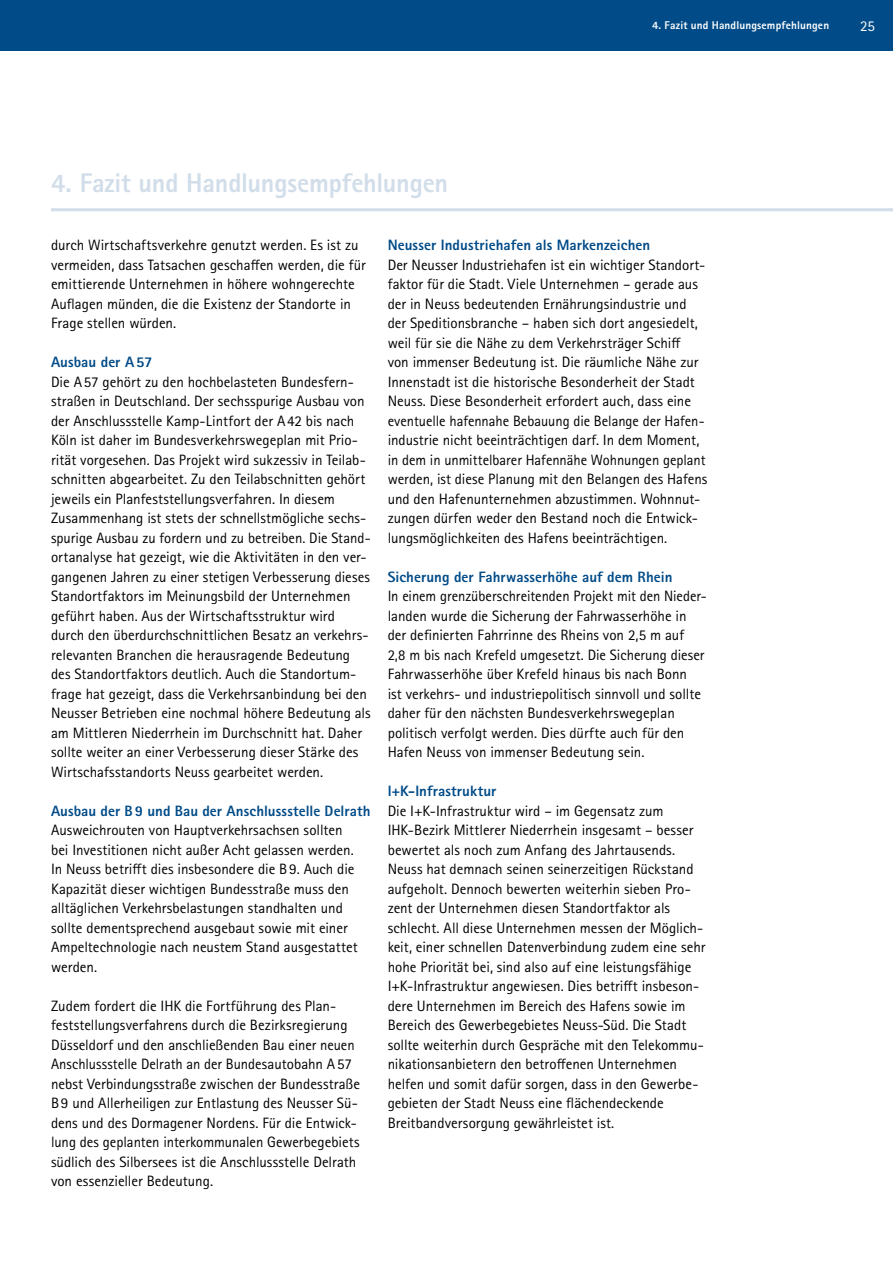
<style>
.page{position:relative;width:893px;height:1263px;background:#fff}
.page>*{position:absolute;margin:0;border:0;box-sizing:border-box;transform-origin:0 0}
.t1{font:800 27px "Rotis Sans Serif Pro";letter-spacing:-.01em;color:#d2ddea}
.t2{font:15px/19.5px "Rotis Sans Serif Pro";color:#000}
.t3{font:800 15px "Rotis Sans Serif Pro";letter-spacing:.005em;color:#004b88}
.t4{font:15px "Rotis Sans Serif Pro";color:#fff}
.t5{font:800 11.25px "Rotis Sans Serif Pro";letter-spacing:.015em;color:#fff}
</style>
<div class="page">
<div style="left:0;top:0;width:893px;height:51px;background:#004b88"></div>
<hr style="left:51px;top:208px;width:842px;height:3px;background:#d2ddea">
<h1 class="t1" style="left:51px;top:165px;width:399px">4. Fazit und Handlungsempfehlungen</h1>
<p class="t5" style="left:652px;top:18px;width:179px">4. Fazit und Handlungsempfehlungen</p>
<p class="t4" style="left:860px;top:17px;width:16px">25</p>
<p class="t2" style="left:51px;top:236px;width:316px">durch Wirtschaftsverkehre genutzt werden. Es ist zu vermeiden, dass Tatsachen geschaffen werden, die für emittierende Unternehmen in höhere wohngerechte Auflagen münden, die die Existenz der Standorte in Frage stellen würden.</p>
<p class="t3" style="left:51px;top:353px;width:103px">Ausbau der A57</p>
<p class="t2" style="left:51px;top:372px;width:321px">Die A57 gehört zu den hochbelasteten Bundesfern&shy;straßen in Deutschland. Der sechsspurige Ausbau von der Anschlussstelle Kamp-Lintfort der A42 bis nach Köln ist daher im Bundesverkehrswegeplan mit Prio&shy;rität vorgesehen. Das Projekt wird sukzessiv in Teilab&shy;schnitten abgearbeitet. Zu den Teilabschnitten gehört jeweils ein Planfeststellungsverfahren. In diesem Zusammenhang ist stets der schnellstmögliche sechs&shy;spurige Ausbau zu fordern und zu betreiben. Die Stand&shy;ortanalyse hat gezeigt, wie die Aktivitäten in den ver&shy;gangenen Jahren zu einer stetigen Verbesserung dieses Standortfaktors im Meinungsbild der Unternehmen geführt haben. Aus der Wirtschaftsstruktur wird durch den überdurchschnittlichen Besatz an verkehrs&shy;relevanten Branchen die herausragende Bedeutung des Standortfaktors deutlich. Auch die Standortum&shy;frage hat gezeigt, dass die Verkehrsanbindung bei den Neusser Betrieben eine nochmal höhere Bedeutung als am Mittleren Niederrhein im Durchschnitt hat. Daher sollte weiter an einer Verbesserung dieser Stärke des Wirtschafsstandorts Neuss gearbeitet werden.</p>
<p class="t3" style="left:51px;top:801px;width:321px">Ausbau der B9 und Bau der Anschlussstelle Delrath</p>
<p class="t2" style="left:51px;top:821px;width:308px">Ausweichrouten von Hauptverkehrsachsen sollten bei Investitionen nicht außer Acht gelassen werden.<br>In Neuss betrifft dies insbesondere die B9. Auch die Kapazität dieser wichtigen Bundesstraße muss den alltäglichen Verkehrsbelastungen standhalten und sollte dementsprechend ausgebaut sowie mit einer Ampeltechnologie nach neustem Stand ausgestattet werden.</p>
<p class="t2" style="left:51px;top:996px;width:311px">Zudem fordert die IHK die Fortführung des Plan&shy;feststellungsverfahrens durch die Bezirksregierung Düsseldorf und den anschließenden Bau einer neuen Anschlussstelle Delrath an der Bundesautobahn A57 nebst Verbindungsstraße zwischen der Bundesstraße B9 und Allerheiligen zur Entlastung des Neusser Sü&shy;dens und des Dormagener Nordens. Für die Entwick&shy;lung des geplanten interkommunalen Gewerbegebiets südlich des Silbersees ist die Anschlussstelle Delrath von essenzieller Bedeutung.</p>
<p class="t3" style="left:388px;top:236px;width:264px">Neusser Industriehafen als Markenzeichen</p>
<p class="t2" style="left:388px;top:255px;width:321px">Der Neusser Industriehafen ist ein wichtiger Standort&shy;faktor für die Stadt. Viele Unternehmen – gerade aus der in Neuss bedeutenden Ernährungsindustrie und der Speditionsbranche – haben sich dort angesiedelt, weil für sie die Nähe zu dem Verkehrsträger Schiff<br>von immenser Bedeutung ist. Die räumliche Nähe zur Innenstadt ist die historische Besonderheit der Stadt Neuss. Diese Besonderheit erfordert auch, dass eine eventuelle hafennahe Bebauung die Belange der Hafen&shy;industrie nicht beeinträchtigen darf. In dem Moment, in dem in unmittelbarer Hafennähe Wohnungen geplant werden, ist diese Planung mit den Belangen des Hafens und den Hafenunternehmen abzustimmen. Wohnnut&shy;zungen dürfen weder den Bestand noch die Entwick&shy;lungsmöglichkeiten des Hafens beeinträchtigen.</p>
<p class="t3" style="left:388px;top:567px;width:286px">Sicherung der Fahrwasserhöhe auf dem Rhein</p>
<p class="t2" style="left:388px;top:587px;width:320px">In einem grenzüberschreitenden Projekt mit den Nieder&shy;landen wurde die Sicherung der Fahrwasserhöhe in der definierten Fahrrinne des Rheins von 2,5 m auf<br>2,8 m bis nach Krefeld umgesetzt. Die Sicherung dieser Fahrwasserhöhe über Krefeld hinaus bis nach Bonn<br>ist verkehrs- und industriepolitisch sinnvoll und sollte daher für den nächsten Bundesverkehrswegeplan politisch verfolgt werden. Dies dürfte auch für den Hafen Neuss von immenser Bedeutung sein.</p>
<p class="t3" style="left:388px;top:782px;width:110px">I+K-Infrastruktur</p>
<p class="t2" style="left:388px;top:801px;width:319px">Die I+K-Infrastruktur wird – im Gegensatz zum IHK-Bezirk Mittlerer Niederrhein insgesamt – besser bewertet als noch zum Anfang des Jahrtausends.<br>Neuss hat demnach seinen seinerzeitigen Rückstand aufgeholt. Dennoch bewerten weiterhin sieben Pro&shy;zent der Unternehmen diesen Standortfaktor als schlecht. All diese Unternehmen messen der Möglich&shy;keit, einer schnellen Datenverbindung zudem eine sehr hohe Priorität bei, sind also auf eine leistungsfähige I+K-Infrastruktur angewiesen. Dies betrifft insbeson&shy;dere Unternehmen im Bereich des Hafens sowie im Bereich des Gewerbegebietes Neuss-Süd. Die Stadt sollte weiterhin durch Gespräche mit den Telekommu&shy;nikationsanbietern den betroffenen Unternehmen helfen und somit dafür sorgen, dass in den Gewerbe&shy;gebieten der Stadt Neuss eine flächendeckende Breitbandversorgung gewährleistet ist.</p>
</div>
